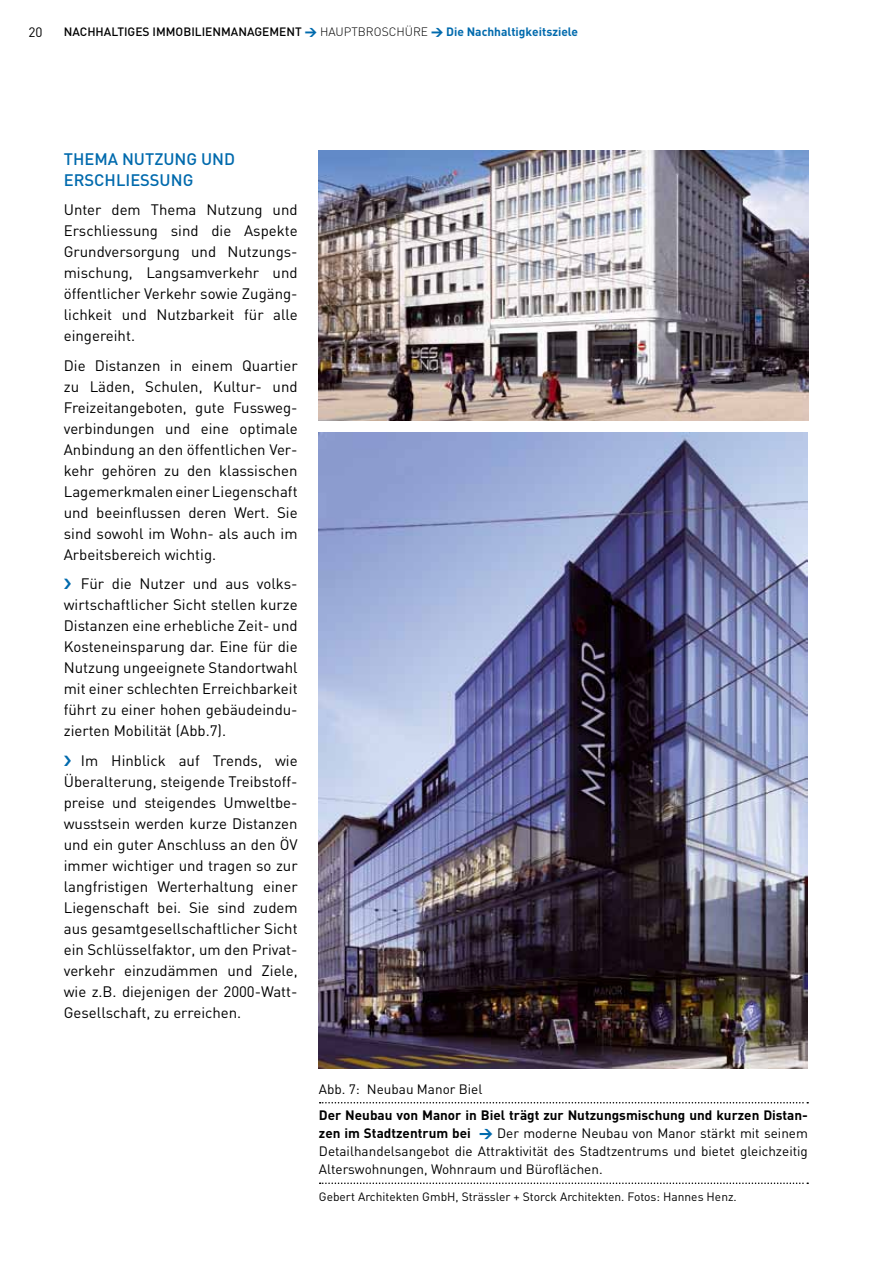
<style>
.page{position:relative;width:893px;height:1263px;background:#fff}
.page>*{position:absolute;margin:0;border:0;box-sizing:border-box;transform-origin:0 0}
.t1{font:500 16.5px "DIN";color:#006aad}
.t2{font:15px/21px "DIN";color:#000;text-align:justify}
.t3{font:13.5px/18px "DIN";color:#000;text-align:justify}
.t4{font:500 12px "DIN";color:#000}
.t5{font:12px "DIN";color:#000}
.s1{font-weight:900;color:#006aad}
.s2{font-weight:300}
.s3{font-weight:700;color:#006aad}
.s4{font-weight:700}
</style>
<div class="page">
<svg style="left:320px;top:1102px;width:488px;height:1px"></svg>
<svg style="left:320px;top:1182px;width:488px;height:2px"></svg>
<img style="left:319px;top:151px;width:490px;height:270px">
<img style="left:319px;top:432px;width:489px;height:637px">
<p class="t3" style="left:28px;top:23px;width:16px">20</p>
<p class="t4" style="left:64px;top:24px;width:516px">NACHHALTIGES IMMOBILIENMANAGEMENT <span class="s1">&gt;</span> <span class="s2">HAUPTBROSCHÜRE</span> <span class="s1">&gt;</span> <span class="s3">Die Nachhaltigkeitsziele</span></p>
<p class="t1" style="left:64px;top:148px;width:22px">THEMA</p>
<p class="t1" style="left:122px;top:148px;width:115px">NUTZUNG UND</p>
<p class="t1" style="left:64px;top:169px;width:31px">ERSCHLIESS</p>
<p class="t1" style="left:160px;top:169px;width:23px">UNG</p>
<p class="t2" style="left:64px;top:199px;width:235px">Unter dem Thema Nutzung und Erschliessung sind die Aspekte Grundversorgung und Nutzungs&shy;mischung, Langsamverkehr und öffentlicher Verkehr sowie Zugäng&shy;lichkeit und Nutzbarkeit für alle eingereiht.</p>
<p class="t2" style="left:64px;top:354px;width:235px">Die Distanzen in einem Quartier zu Läden, Schulen, Kultur- und Freizeitangeboten, gute Fussweg&shy;verbindungen und eine optimale Anbindung an den öffentlichen Ver&shy;kehr gehören zu den klassischen Lagemerkmalen einer Liegenschaft und beeinflussen deren Wert. Sie sind sowohl im Wohn- als auch im Arbeitsbereich wichtig.</p>
<p class="t2" style="left:64px;top:573px;width:235px;text-indent:17px">Für die Nutzer und aus volks&shy;wirtschaftlicher Sicht stellen kurze Distanzen eine erhebliche Zeit- und Kosteneinsparung dar. Eine für die Nutzung ungeeignete Standortwahl mit einer schlechten Erreichbarkeit führt zu einer hohen gebäudeindu&shy;zierten Mobilität (Abb.7).</p>
<p class="t2" style="left:64px;top:749px;width:235px;text-indent:17px">Im Hinblick auf Trends, wie Überalterung, steigende Treibstoff&shy;preise und steigendes Umweltbe&shy;wusstsein werden kurze Distanzen und ein guter Anschluss an den ÖV immer wichtiger und tragen so zur langfristigen Werterhaltung einer Liegenschaft bei. Sie sind zudem aus gesamtgesellschaftlicher Sicht ein Schlüsselfaktor, um den Privat&shy;verkehr einzudämmen und Ziele, wie z.B. diejenigen der 2000-Watt-Gesellschaft, zu erreichen.</p>
<p class="t3" style="left:319px;top:1079px;width:165px">Abb. 7: Neubau Manor Biel</p>
<p class="t3" style="left:319px;top:1106px;width:491px"><span class="s4">Der Neubau von Manor in Biel trägt zur Nutzungsmischung und kurzen Distan&shy;zen im Stadtzentrum bei</span> <span class="s1">&gt;</span> Der moderne Neubau von Manor stärkt mit seinem Detailhandelsangebot die Attraktivität des Stadtzentrums und bietet gleichzeitig Alterswohnungen, Wohnraum und Büroflächen.</p>
<p class="t5" style="left:319px;top:1189px;width:419px">Gebert Architekten GmbH, Strässler + Storck Architekten. Fotos: Hannes Henz.</p>
</div>
